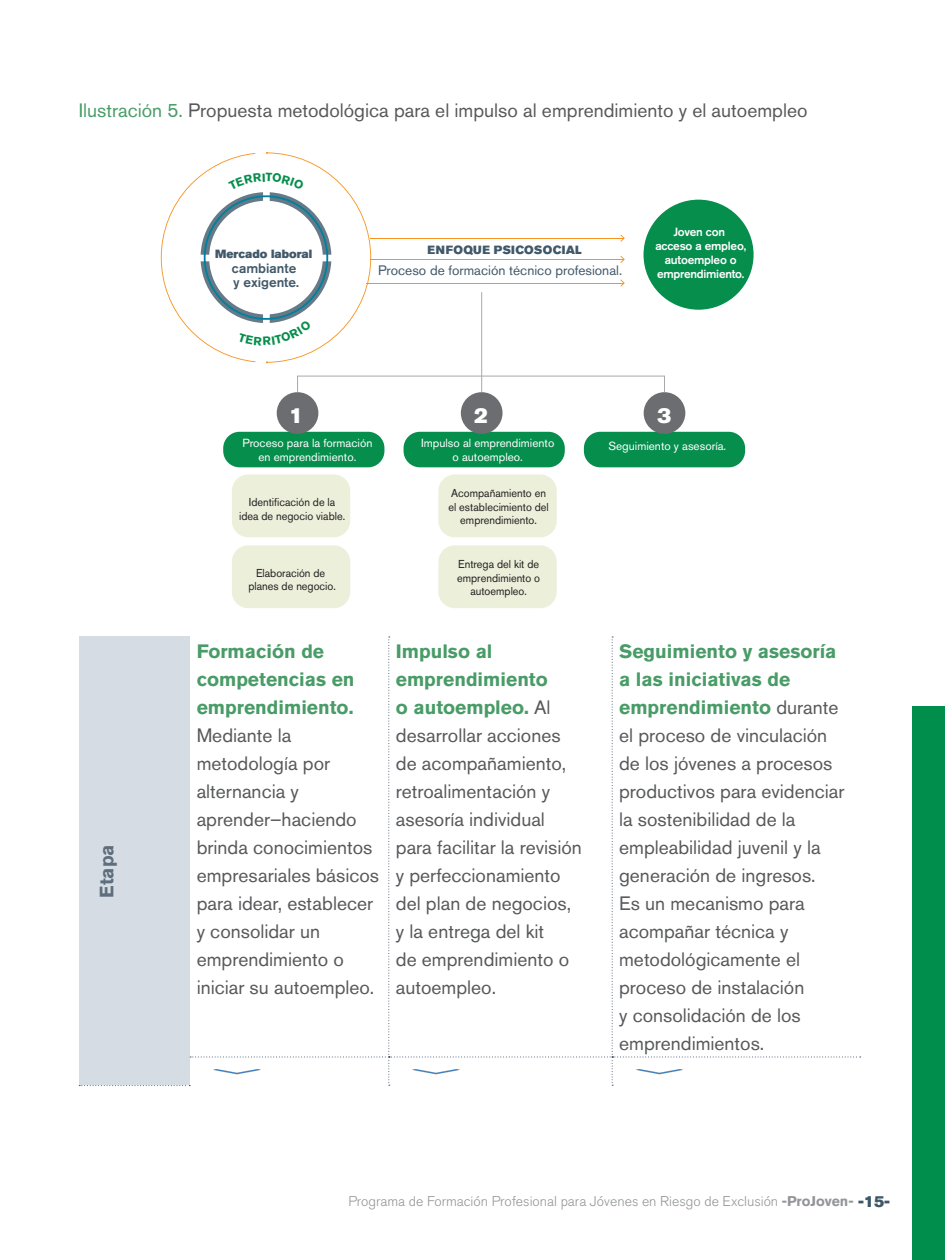
<style>
.page{position:relative;width:945px;height:1260px;background:#fff}
.page>*{position:absolute;margin:0;border:0;box-sizing:border-box;transform-origin:0 0}
.t1{font:21.35px "Akzidenz Grotesk BQ Super";color:#fff}
.Cuerpo_de_texto{font:19.25px/28px "Akzidenz Grotesk BQ";color:#57585a}
.Cuerpo_de_texto-2{font:700 19.25px "Akzidenz Grotesk BQ";color:#5f6e7d}
.t2{font:300 14px "Akzidenz Grotesk BQ";color:#939598}
.t3{font:13.65px "Akzidenz Grotesk BQ";color:#405869}
.t4{font:500 13.47px "Akzidenz Grotesk BQ";color:#405869}
.t5{font:11.72px/14px "Akzidenz Grotesk BQ";color:#fff;text-align:center}
.t6{font:500 11.72px/14.2px "Akzidenz Grotesk BQ";letter-spacing:-.02em;color:#fff;text-align:center}
.t7{font:11.72px "Akzidenz Grotesk BQ Super";letter-spacing:.03em;color:#405869}
.t8{font:11.72px "Akzidenz Grotesk BQ Super";color:#405869}
.t9{font:11.38px/13.7px "Akzidenz Grotesk BQ";color:#231f20;text-align:center;scale:.95 1}
.s1{color:#499c67}
.s2{font-weight:700;color:#499c67}
.s3{font-weight:700}
.s4{font-family:"Akzidenz Grotesk BQ Super";font-weight:400;font-size:15.75px;color:#3f5868}
</style>
<div class="page">
<div style="left:912px;top:707px;width:33px;height:553px;background:#008e4c"></div>
<svg style="left:79px;top:637px;width:782px;height:449px"></svg>
<img style="left:197px;top:1064px;width:80px;height:15px">
<img style="left:396px;top:1064px;width:80px;height:15px">
<img style="left:619px;top:1064px;width:81px;height:15px">
<div style="left:223px;top:432px;width:161px;height:35px;background:#068e4d;border-radius:16px"></div>
<div style="left:232px;top:474px;width:118px;height:63px;background:#ecefda;border-radius:16px"></div>
<div style="left:644px;top:200px;width:110px;height:110px;background:#068e4d;border-radius:50%"></div>
<div style="left:404px;top:432px;width:161px;height:35px;background:#068e4d;border-radius:16px"></div>
<div style="left:584px;top:432px;width:161px;height:35px;background:#068e4d;border-radius:16px"></div>
<div style="left:232px;top:545px;width:118px;height:63px;background:#ecefda;border-radius:16px"></div>
<div style="left:438px;top:474px;width:119px;height:63px;background:#ecefda;border-radius:16px"></div>
<div style="left:438px;top:545px;width:119px;height:63px;background:#ecefda;border-radius:16px"></div>
<hr style="left:370px;top:238px;width:254px;height:1px;background:#f7931d">
<svg style="left:620px;top:235px;width:5px;height:7px"></svg>
<hr style="left:370px;top:259px;width:254px;height:1px;background:#f7931d">
<svg style="left:620px;top:256px;width:5px;height:7px"></svg>
<hr style="left:366px;top:283px;width:258px;height:1px;background:#f7931d">
<svg style="left:620px;top:279px;width:5px;height:8px"></svg>
<div style="left:277px;top:392px;width:41px;height:42px;background:#6c6d70;border-radius:50%"></div>
<div style="left:461px;top:392px;width:42px;height:42px;background:#6c6d70;border-radius:50%"></div>
<div style="left:644px;top:392px;width:41px;height:42px;background:#6c6d70;border-radius:50%"></div>
<svg style="left:297px;top:376px;width:368px;height:17px"></svg>
<hr style="left:481px;top:292px;width:1px;height:100px;background:#a8a9ad">
<svg style="left:161px;top:152px;width:210px;height:211px"></svg>
<p class="Cuerpo_de_texto" style="left:79px;top:96px;width:730px"><span class="s1">Ilustración 5.</span> Propuesta metodológica para el impulso al emprendimiento y el autoempleo</p>
<p class="t8" style="left:215px;top:248px;width:99px">Mercado laboral</p>
<p class="t7" style="left:428px;top:243px;width:155px">ENFOQUE PSICOSOCIAL</p>
<p class="t4" style="left:232px;top:260px;width:66px">cambiante</p>
<p class="t3" style="left:378px;top:263px;width:246px">Proceso de formación técnico profesional.</p>
<p class="t4" style="left:233px;top:274px;width:67px">y exigente.</p>
<p class="t6" style="left:655px;top:224px;width:92px">Joven con acceso a empleo, autoempleo o emprendimiento.</p>
<p class="t1" style="left:289px;top:403px;width:15px">1</p>
<p class="t1" style="left:474px;top:403px;width:15px">2</p>
<p class="t1" style="left:657px;top:403px;width:15px">3</p>
<p class="Cuerpo_de_texto-2" style="left:96px;top:898px;width:55px;rotate:-90deg">Etapa</p>
<p class="t5" style="left:242px;top:436px;width:132px">Proceso para la formación en emprendimiento.</p>
<p class="t5" style="left:421px;top:436px;width:135px">Impulso al emprendimiento o autoempleo.</p>
<p class="t5" style="left:608px;top:438px;width:119px">Seguimiento y asesoría.</p>
<p class="t9" style="left:239px;top:495px;width:113px">Identificación de la idea de negocio viable.</p>
<p class="t9" style="left:448px;top:486px;width:107px">Acompañamiento en el establecimiento del emprendimiento.</p>
<p class="t9" style="left:457px;top:557px;width:89px">Entrega del kit de emprendimiento o autoempleo.</p>
<p class="t9" style="left:248px;top:566px;width:94px">Elaboración de planes de negocio.</p>
<p class="Cuerpo_de_texto" style="left:197px;top:637px;width:184px"><span class="s2">Formación de competencias en emprendimiento.<br></span>Mediante la metodología por alternancia y aprender–haciendo brinda conocimientos empresariales básicos para idear, establecer y consolidar un emprendimiento o iniciar su autoempleo.</p>
<p class="Cuerpo_de_texto" style="left:396px;top:637px;width:188px"><span class="s2">Impulso al emprendimiento<br>o autoempleo.</span> Al desarrollar acciones de acompañamiento, retroalimentación y asesoría individual para facilitar la revisión y perfeccionamiento del plan de negocios, y la entrega del kit<br>de emprendimiento o autoempleo.</p>
<p class="Cuerpo_de_texto" style="left:619px;top:637px;width:227px"><span class="s2">Seguimiento y asesoría a las iniciativas de emprendimiento</span> durante el proceso de vinculación de los jóvenes a procesos productivos para evidenciar la sostenibilidad de la empleabilidad juvenil y la generación de ingresos.<br>Es un mecanismo para acompañar técnica y metodológicamente el proceso de instalación<br>y consolidación de los emprendimientos.</p>
<p class="t2" style="left:348px;top:1193px;width:543px">Programa de Formación Profesional para Jóvenes en Riesgo de Exclusión <span class="s3">-ProJoven-</span> <span class="s4">-15-</span></p>
</div>
